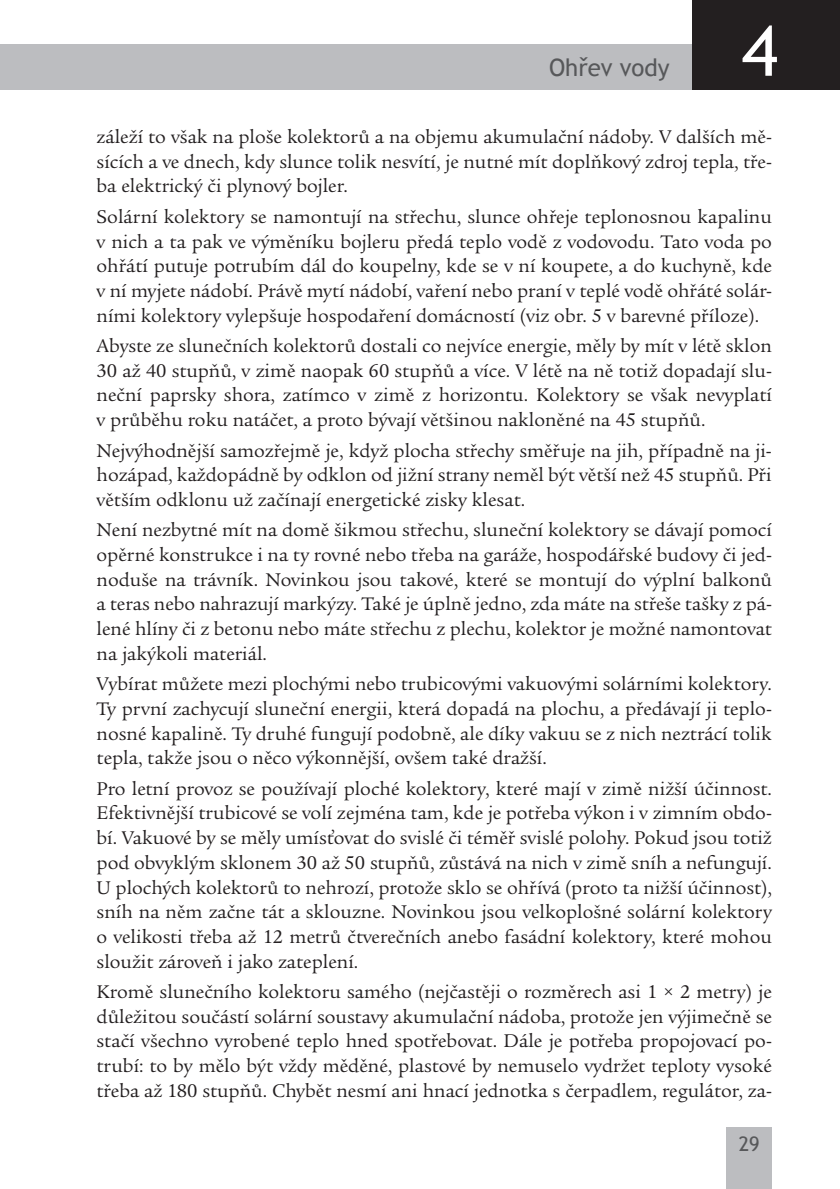
<style>
.page{position:relative;width:840px;height:1189px;background:#fff}
.page>*{position:absolute;margin:0;border:0;box-sizing:border-box;transform-origin:0 0}
.t1{font:70px "Trebuchet MS";color:#fff}
.t2{font:24px "Trebuchet MS";color:#57585a}
.t3{font:20px "Trebuchet MS";color:#57585a}
.t4{font:19px/24.6px "Legacy Ser Itc TEE";color:#231f20;text-align:justify}
</style>
<div class="page">
<div style="left:0;top:44px;width:692px;height:46px;background:#bcbdc0"></div>
<div style="left:692px;top:0;width:147px;height:90px;background:#231f20"></div>
<div style="left:726px;top:1127px;width:45px;height:62px;background:#bcbdc0"></div>
<p class="t2" style="left:549px;top:53px;width:122px">Ohřev vody</p>
<h1 class="t1" style="left:741px;top:10px;width:38px">4</h1>
<p class="t4" style="left:96px;top:125px;width:676px">záleží to však na ploše kolektorů a na objemu akumulační nádoby. V dalších mě&shy;sících a ve dnech, kdy slunce tolik nesvítí, je nutné mít doplňkový zdroj tepla, tře&shy;ba elektrický či plynový bojler.</p>
<p class="t4" style="left:96px;top:205px;width:676px">Solární kolektory se namontují na střechu, slunce ohřeje teplonosnou kapalinu v nich a ta pak ve výměníku bojleru předá teplo vodě z vodovodu. Tato voda po ohřátí putuje potrubím dál do koupelny, kde se v ní koupete, a do kuchyně, kde v ní myjete nádobí. Právě mytí nádobí, vaření nebo praní v teplé vodě ohřáté solár&shy;ními kolektory vylepšuje hospodaření domácností (viz obr. 5 v barevné příloze).</p>
<p class="t4" style="left:96px;top:334px;width:676px">Abyste ze slunečních kolektorů dostali co nejvíce energie, měly by mít v létě sklon 30 až 40 stupňů, v zimě naopak 60 stupňů a více. V létě na ně totiž dopadají slu&shy;neční paprsky shora, zatímco v zimě z horizontu. Kolektory se však nevyplatí v průběhu roku natáčet, a proto bývají většinou nakloněné na 45 stupňů.</p>
<p class="t4" style="left:96px;top:438px;width:676px">Nejvýhodnější samozřejmě je, když plocha střechy směřuje na jih, případně na ji&shy;hozápad, každopádně by odklon od jižní strany neměl být větší než 45 stupňů. Při větším odklonu už začínají energetické zisky klesat.</p>
<p class="t4" style="left:96px;top:518px;width:676px">Není nezbytné mít na domě šikmou střechu, sluneční kolektory se dávají pomocí opěrné konstrukce i na ty rovné nebo třeba na garáže, hospodářské budovy či jed&shy;noduše na trávník. Novinkou jsou takové, které se montují do výplní balkonů a teras nebo nahrazují markýzy. Také je úplně jedno, zda máte na střeše tašky z pá&shy;lené hlíny či z betonu nebo máte střechu z plechu, kolektor je možné namontovat na jakýkoli materiál.</p>
<p class="t4" style="left:96px;top:672px;width:676px">Vybírat můžete mezi plochými nebo trubicovými vakuovými solárními kolektory.<br>Ty první zachycují sluneční energii, která dopadá na plochu, a předávají ji teplo&shy;nosné kapalině. Ty druhé fungují podobně, ale díky vakuu se z nich neztrácí tolik tepla, takže jsou o něco výkonnější, ovšem také dražší.</p>
<p class="t4" style="left:96px;top:777px;width:676px">Pro letní provoz se používají ploché kolektory, které mají v zimě nižší účinnost.<br>Efektivnější trubicové se volí zejména tam, kde je potřeba výkon i v zimním obdo&shy;bí. Vakuové by se měly umísťovat do svislé či téměř svislé polohy. Pokud jsou totiž pod obvyklým sklonem 30 až 50 stupňů, zůstává na nich v zimě sníh a nefungují.<br>U plochých kolektorů to nehrozí, protože sklo se ohřívá (proto ta nižší účinnost), sníh na něm začne tát a sklouzne. Novinkou jsou velkoplošné solární kolektory o velikosti třeba až 12 metrů čtverečních anebo fasádní kolektory, které mohou sloužit zároveň i jako zateplení.</p>
<p class="t4" style="left:96px;top:980px;width:676px">Kromě slunečního kolektoru samého (nejčastěji o rozměrech asi 1 × 2 metry) je důležitou součástí solární soustavy akumulační nádoba, protože jen výjimečně se stačí všechno vyrobené teplo hned spotřebovat. Dále je potřeba propojovací po&shy;trubí: to by mělo být vždy měděné, plastové by nemuselo vydržet teploty vysoké třeba až 180 stupňů. Chybět nesmí ani hnací jednotka s čerpadlem, regulátor, za-</p>
<p class="t3" style="left:738px;top:1132px;width:22px">29</p>
</div>
